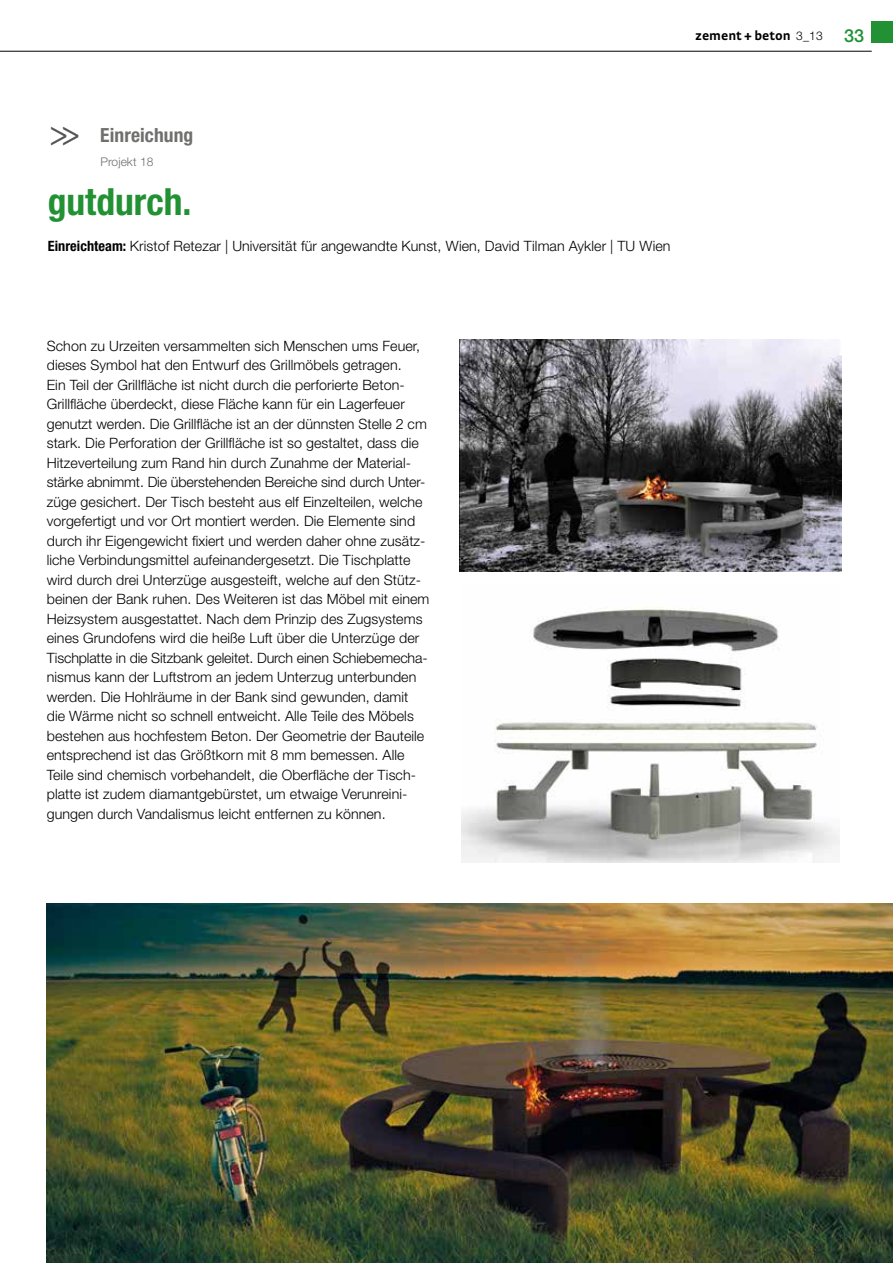
<style>
.page{position:relative;width:893px;height:1263px;background:#fff}
.page>*{position:absolute;margin:0;border:0;box-sizing:border-box;transform-origin:0 0}
.t1{font:700 condensed 37.5px "Helvetica Neue LT";color:#229133}
.t2{font:36px "Helvetica Neue LT";color:#565656;scale:.83 1}
.t3{font:700 condensed 19.5px "Helvetica Neue LT";letter-spacing:.005em;color:#6f6f6e}
.t4{font:300 14.25px/19.5px "Helvetica Neue LT";letter-spacing:.005em;color:#000}
.t5{font:700 13.5px "Strada";color:#000}
.t6{font:300 12px "Helvetica Neue LT";letter-spacing:.005em;color:#6f6f6e}
.s1{font-family:"Helvetica Neue LT";font-weight:300;font-size:12px}
.s2{font-family:"Helvetica Neue LT";font-weight:500;font-size:18px;color:#229133}
.s3{font-weight:700;font-stretch:condensed}
</style>
<div class="page">
<div style="left:872px;top:21px;width:21px;height:22px;background:#229133"></div>
<hr style="left:0;top:51px;width:872px;height:1px;background:#000">
<img style="left:462px;top:607px;width:378px;height:256px">
<img style="left:47px;top:904px;width:846px;height:359px">
<img style="left:459px;top:340px;width:383px;height:231px">
<p class="t5" style="left:695px;top:27px;width:170px">zement + beton <span class="s1">3_13</span> <span class="s2">33</span></p>
<h2 class="t2" style="left:80px;top:161px;width:38px;rotate:-180deg">&lt;&lt;</h2>
<h3 class="t3" style="left:100px;top:124px;width:95px">Einreichung</h3>
<p class="t6" style="left:100px;top:154px;width:55px">Projekt 18</p>
<h1 class="t1" style="left:48px;top:179px;width:145px">gutdurch.</h1>
<p class="t4" style="left:48px;top:236px;width:624px"><span class="s3">Einreichteam:</span> Kristof Retezar | Universität für angewandte Kunst, Wien, David Tilman Aykler | TU Wien</p>
<p class="t4" style="left:47px;top:336px;width:384px">Schon zu Urzeiten versammelten sich Menschen ums Feuer, dieses Symbol hat den Entwurf des Grillmöbels getragen.<br>Ein Teil der Grillfläche ist nicht durch die perforierte Beton-Grillfläche überdeckt, diese Fläche kann für ein Lagerfeuer genutzt werden. Die Grillfläche ist an der dünnsten Stelle 2 cm stark. Die Perforation der Grillfläche ist so gestaltet, dass die Hitzeverteilung zum Rand hin durch Zunahme der Material&shy;stärke abnimmt. Die überstehenden Bereiche sind durch Unter&shy;züge gesichert. Der Tisch besteht aus elf Einzelteilen, welche vorgefertigt und vor Ort montiert werden. Die Elemente sind durch ihr Eigengewicht fixiert und werden daher ohne zusätz&shy;liche Verbindungsmittel aufeinandergesetzt. Die Tischplatte wird durch drei Unterzüge ausgesteift, welche auf den Stütz&shy;beinen der Bank ruhen. Des Weiteren ist das Möbel mit einem Heizsystem ausgestattet. Nach dem Prinzip des Zugsystems eines Grundofens wird die heiße Luft über die Unterzüge der Tischplatte in die Sitzbank geleitet. Durch einen Schiebemecha&shy;nismus kann der Luftstrom an jedem Unterzug unterbunden werden. Die Hohlräume in der Bank sind gewunden, damit die Wärme nicht so schnell entweicht. Alle Teile des Möbels bestehen aus hochfestem Beton. Der Geometrie der Bauteile entsprechend ist das Größtkorn mit 8 mm bemessen. Alle Teile sind chemisch vorbehandelt, die Oberfläche der Tisch&shy;platte ist zudem diamantgebürstet, um etwaige Verunreini&shy;gungen durch Vandalismus leicht entfernen zu können.</p>
</div>
